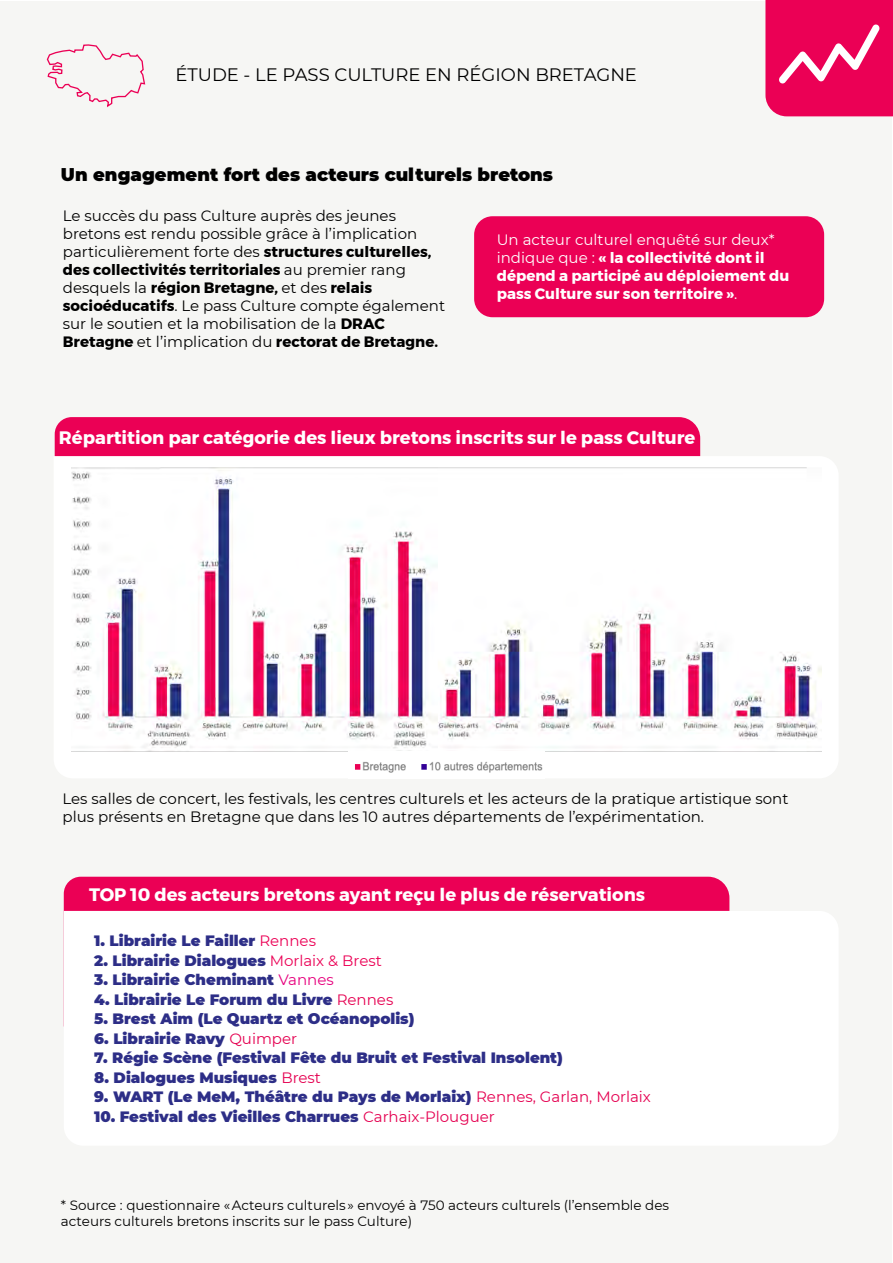
<style>
.page{position:relative;width:893px;height:1263px;background:#fff}
.page>*{position:absolute;margin:0;border:0;box-sizing:border-box;transform-origin:0 0}
.t1{font:700 18px "Montserrat";color:#fff}
.t2{font:900 18px "Montserrat";color:#000}
.t3{font:18px "Montserrat";color:#000}
.t4{font:15px/18px "Montserrat";color:#000}
.t5{font:900 15px "Montserrat";color:#2d2e87}
.t6{font:700 15px/18px "Montserrat";color:#fff}
.t7{font:13.5px/16.2px "Montserrat";color:#000}
.s1{font-weight:700}
.s2{font-weight:400}
.s3{font-weight:400;color:#eb0055}
.s4{font-weight:400;color:#e6007d}
.s5{font-weight:400;color:#e50051}
</style>
<div class="page">
<div style="left:1px;top:1px;width:891px;height:1261px;background:#f6f6f4"></div>
<svg style="left:765px;top:0;width:128px;height:116px;background:#ec1764"></svg>
<svg style="left:46px;top:44px;width:100px;height:64px"></svg>
<div style="left:55px;top:417px;width:645px;height:39px;background:#eb0055"></div>
<div style="left:54px;top:456px;width:784px;height:322px;background:#fff"></div>
<img style="left:71px;top:468px;width:751px;height:283px">
<div style="left:64px;top:877px;width:665px;height:34px;background:#eb0055"></div>
<div style="left:64px;top:911px;width:774px;height:234px;background:#fff"></div>
<img style="left:349px;top:752px;width:195px;height:26px">
<div style="left:474px;top:216px;width:350px;height:101px;background:#eb0055;border-radius:18px"></div>
<p class="t3" style="left:176px;top:62px;width:463px">ÉTUDE - LE PASS CULTURE EN RÉGION BRETAGNE</p>
<p class="t2" style="left:61px;top:161px;width:494px">Un engagement fort des acteurs culturels bretons</p>
<p class="t4" style="left:63px;top:206px;width:384px">Le succès du pass Culture auprès des jeunes bretons est rendu possible grâce à l’implication particulièrement forte des <span class="s1">structures culturelles, des collectivités territoriales</span> au premier rang desquels la <span class="s1">région Bretagne,</span> et des <span class="s1">relais socioéducatifs</span>. Le pass Culture compte également sur le soutien et la mobilisation de la <span class="s1">DRAC Bretagne</span> et l’implication du <span class="s1">rectorat de Bretagne.</span></p>
<p class="t6" style="left:497px;top:231px;width:294px"><span class="s2">Un acteur culturel enquêté sur deux* indique que :</span> « la collectivité dont il dépend a participé au déploiement du pass Culture sur son territoire »<span class="s2">.</span></p>
<p class="t1" style="left:59px;top:423px;width:638px">Répartition par catégorie des lieux bretons inscrits sur le pass Culture</p>
<p class="t4" style="left:63px;top:789px;width:727px">Les salles de concert, les festivals, les centres culturels et les acteurs de la pratique artistique sont plus présents en Bretagne que dans les 10 autres départements de l’expérimentation.</p>
<p class="t1" style="left:89px;top:880px;width:557px">TOP 10 des acteurs bretons ayant reçu le plus de réservations</p>
<p class="t5" style="left:94px;top:929px;width:223px">1. Librairie Le Failler <span class="s3">Rennes</span></p>
<p class="t5" style="left:94px;top:949px;width:289px">2. Librairie Dialogues <span class="s3">Morlaix &amp; Brest</span></p>
<p class="t5" style="left:94px;top:968px;width:241px">3. Librairie Cheminant <span class="s4">Vannes</span></p>
<p class="t5" style="left:94px;top:988px;width:301px">4. Librairie Le Forum du Livre <span class="s5">Rennes</span></p>
<p class="t5" style="left:94px;top:1007px;width:322px">5. Brest Aim (Le Quartz et Océanopolis)</p>
<p class="t5" style="left:94px;top:1027px;width:204px">6. Librairie Ravy <span class="s5">Quimper</span></p>
<p class="t5" style="left:94px;top:1046px;width:470px">7. Régie Scène (Festival Fête du Bruit et Festival Insolent)</p>
<p class="t5" style="left:94px;top:1066px;width:228px">8. Dialogues Musiques <span class="s5">Brest</span></p>
<p class="t5" style="left:94px;top:1085px;width:558px">9. WART (Le MeM, Théâtre du Pays de Morlaix) <span class="s5">Rennes, Garlan, Morlaix</span></p>
<p class="t5" style="left:94px;top:1105px;width:402px">10. Festival des Vieilles Charrues <span class="s5">Carhaix-Plouguer</span></p>
<p class="t7" style="left:61px;top:1196px;width:610px">* Source : questionnaire « Acteurs culturels » envoyé à 750 acteurs culturels (l’ensemble des acteurs culturels bretons inscrits sur le pass Culture)</p>
</div>
